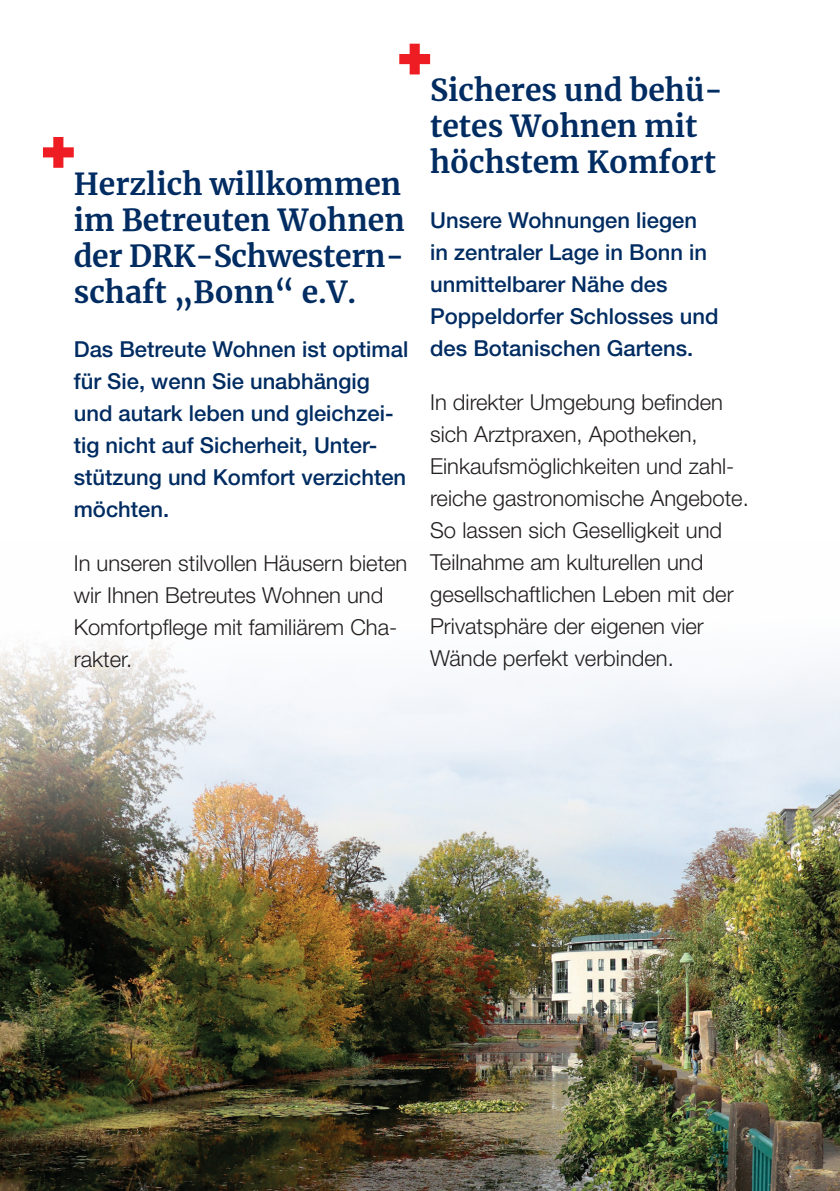
<style>
.page{position:relative;width:840px;height:1191px;background:#fff}
.page>*{position:absolute;margin:0;border:0;box-sizing:border-box;transform-origin:0 0}
.t1{font:700 30px/36px "Merriweather";color:#002c62;text-align:justify}
.t2{font:300 22px/32px "Helvetica Neue LT Std";color:#231f20}
.t3{font:500 22px/32px "Helvetica Neue LT Std";color:#002c62}
</style>
<div class="page">
<img style="left:0;top:638px;width:839px;height:553px">
<svg style="left:399px;top:44px;width:31px;height:30px"></svg>
<svg style="left:43px;top:137px;width:31px;height:31px"></svg>
<h1 class="t1" style="left:74px;top:165px;width:332px">Herzlich willkommen im Betreuten Wohnen der DRK-Schwestern&shy;schaft „Bonn“ e.V.</h1>
<p class="t3" style="left:74px;top:332px;width:336px">Das Betreute Wohnen ist optimal für Sie, wenn Sie unabhängig und autark leben und gleichzei&shy;tig nicht auf Sicherheit, Unter&shy;stützung und Komfort verzichten möchten.</p>
<p class="t2" style="left:74px;top:546px;width:335px">In unseren stilvollen Häusern bieten wir Ihnen Betreutes Wohnen und<br>Komfortpflege mit familiärem Cha&shy;rakter.</p>
<h1 class="t1" style="left:430px;top:72px;width:294px;text-align:left">Sicheres und behü&shy;tetes Wohnen mit höchstem Komfort</h1>
<p class="t3" style="left:430px;top:204px;width:290px">Unsere Wohnungen liegen in zentraler Lage in Bonn in unmittelbarer Nähe des<br>Poppeldorfer Schlosses und des Botanischen Gartens.</p>
<p class="t2" style="left:430px;top:385px;width:320px">In direkter Umgebung befinden sich Arztpraxen, Apotheken,<br>Einkaufsmöglichkeiten und zahl&shy;reiche gastronomische Angebote.<br>So lassen sich Geselligkeit und<br>Teilnahme am kulturellen und gesellschaftlichen Leben mit der<br>Privatsphäre der eigenen vier<br>Wände perfekt verbinden.</p>
</div>
